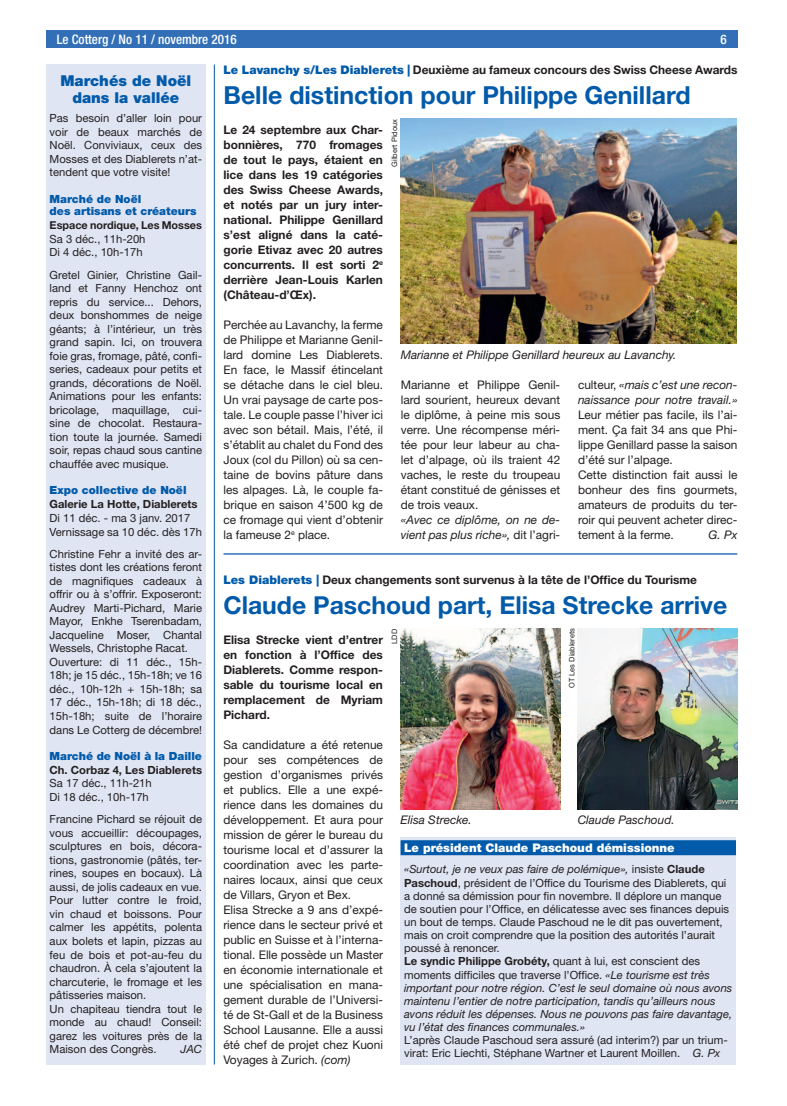
<style>
.page{position:relative;width:787px;height:1106px;background:#fff}
.page>*{position:absolute;margin:0;border:0;box-sizing:border-box;transform-origin:0 0}
.t1{font:700 24.88px "Helvetica Neue LT Std";color:#015aaa}
.t2{font:700 24.75px "Helvetica Neue LT Std";color:#015aaa}
.t3{font:900 15px/17.5px "Helvetica Neue LT Std";color:#015aaa;text-align:center}
.t4{font:500 condensed 13.12px "Helvetica Neue LT Std";color:#fff}
.t5{font:11.88px/15px "Helvetica Neue LT Std";color:#231f20;text-align:justify}
.t6{font:700 11.88px/15px "Helvetica Neue LT Std";color:#231f20;text-align:justify}
.t7{font:italic 11.88px/15px "Helvetica Neue LT Std";color:#231f20}
.t8{font:900 11.88px "Helvetica Neue LT Std";color:#fff}
.t9{font:11.25px/13.5px "Helvetica Neue LT Std";color:#231f20}
.t10{font:900 11.25px/12.5px "Helvetica Neue LT Std";color:#015aaa}
.t11{font:700 11.25px "Helvetica Neue LT Std";color:#231f20}
.t12{font:italic 11.25px "Helvetica Neue LT Std";color:#231f20}
.t13{font:700 10.88px "Helvetica Neue LT Std";color:#231f20}
.t14{font:7.5px "Helvetica Neue LT Std";color:#231f20}
.s1{font-weight:900;color:#015aaa}
.s2{font-style:normal}
.s3{font-style:italic}
.s4{font-weight:700}
</style>
<div class="page">
<div style="left:46px;top:30px;width:691px;height:18px;background:#326fb7"></div>
<div style="left:400px;top:837px;width:336px;height:227px;background:#e0e5f3"></div>
<div style="left:400px;top:840px;width:336px;height:15px;background:#015aaa"></div>
<hr style="left:223px;top:553px;width:514px;height:1px;background:#015aaa">
<img style="left:401px;top:119px;width:335px;height:225px">
<img style="left:400px;top:629px;width:160px;height:180px">
<img style="left:577px;top:629px;width:160px;height:180px">
<div style="left:46px;top:64px;width:160px;height:1000px;background:#e0e5f3"></div>
<hr style="left:214px;top:64px;width:1px;height:1000px;background:#015aaa">
<p class="t4" style="left:57px;top:34px;width:181px">Le Cotterg / No 11 / novembre 2016</p>
<p class="t4" style="left:720px;top:34px;width:8px">6</p>
<h3 class="t3" style="left:60px;top:73px;width:132px">Marchés de Noël dans la vallée</h3>
<p class="t9" style="left:50px;top:113px;width:154px;text-align:justify">Pas besoin d’aller loin pour voir de beaux marchés de Noël. Conviviaux, ceux des Mosses et des Diablerets n’at&shy;tendent que votre visite!</p>
<p class="t10" style="left:50px;top:194px;width:148px">Marché de Noël<br>des artisans et créateurs</p>
<p class="t13" style="left:50px;top:221px;width:154px">Espace nordique, Les Mosses</p>
<p class="t9" style="left:50px;top:233px;width:97px">Sa 3 déc., 11h-20h<br>Di 4 déc., 10h-17h</p>
<p class="t9" style="left:50px;top:269px;width:154px;text-align:justify">Gretel Ginier, Christine Gail&shy;land et Fanny Henchoz ont repris du service... Dehors, deux bonshommes de neige géants; à l’intérieur, un très grand sapin. Ici, on trouvera foie gras, fromage, pâté, confi&shy;series, cadeaux pour petits et grands, décorations de Noël.<br>Animations pour les enfants: bricolage, maquillage, cui&shy;sine de chocolat. Restaura&shy;tion toute la journée. Samedi soir, repas chaud sous cantine chauffée avec musique.</p>
<p class="t10" style="left:50px;top:485px;width:138px">Expo collective de Noël</p>
<p class="t11" style="left:50px;top:500px;width:149px">Galerie La Hotte, Diablerets</p>
<p class="t9" style="left:50px;top:512px;width:154px">Di 11 déc. - ma 3 janv. 2017<br>Vernissage sa 10 déc. dès 17h</p>
<p class="t9" style="left:50px;top:548px;width:154px">Christine Fehr a invité des ar&shy;tistes dont les créations feront de magnifiques cadeaux à offrir ou à s’offrir. Exposeront:<br>Audrey Marti-Pichard, Marie<br>Mayor, Enkhe Tserenbadam,<br>Jacqueline Moser, Chantal<br>Wessels, Christophe Racat.<br>Ouverture: di 11 déc., 15h-<br>18h; je 15 déc., 15h-18h; ve 16 déc., 10h-12h + 15h-18h; sa<br>17 déc., 15h-18h; di 18 déc.,<br>15h-18h; suite de l’horaire dans Le Cotterg de décembre!</p>
<p class="t10" style="left:50px;top:751px;width:154px">Marché de Noël à la Daille</p>
<p class="t11" style="left:50px;top:765px;width:154px">Ch. Corbaz 4, Les Diablerets</p>
<p class="t9" style="left:50px;top:778px;width:104px">Sa 17 déc., 11h-21h<br>Di 18 déc., 10h-17h</p>
<p class="t9" style="left:50px;top:814px;width:154px">Francine Pichard se réjouit de vous accueillir: découpages, sculptures en bois, décora&shy;tions, gastronomie (pâtés, ter&shy;rines, soupes en bocaux). Là aussi, de jolis cadeaux en vue.<br>Pour lutter contre le froid, vin chaud et boissons. Pour calmer les appétits, polenta aux bolets et lapin, pizzas au feu de bois et pot-au-feu du chaudron. À cela s’ajoutent la charcuterie, le fromage et les pâtisseries maison.<br>Un chapiteau tiendra tout le monde au chaud! Conseil: garez les voitures près de la<br>Maison des Congrès.</p>
<p class="t12" style="left:181px;top:1045px;width:23px">JAC</p>
<p class="t6" style="left:223px;top:63px;width:515px"><span class="s1">Le Lavanchy s/Les Diablerets |</span> Deuxième au fameux concours des Swiss Cheese Awards</p>
<h1 class="t1" style="left:223px;top:86px;width:468px">Belle distinction pour Philippe Genillard</h1>
<p class="t6" style="left:223px;top:123px;width:161px">Le 24 septembre aux Char&shy;bonnières, 770 fromages de tout le pays, étaient en lice dans les 19 catégories des Swiss Cheese Awards, et notés par un jury inter&shy;national. Philippe Genillard s’est aligné dans la caté&shy;gorie Etivaz avec 20 autres concurrents. Il est sorti 2<sup>e </sup>derrière Jean-Louis Karlen (Château-d’Œx).</p>
<p class="t5" style="left:223px;top:318px;width:161px">Perchée au Lavanchy, la ferme de Philippe et Marianne Genil&shy;lard domine Les Diablerets.<br>En face, le Massif étincelant se détache dans le ciel bleu.<br>Un vrai paysage de carte pos&shy;tale. Le couple passe l’hiver ici avec son bétail. Mais, l’été, il s’établit au chalet du Fond des Joux (col du Pillon) où sa cen&shy;taine de bovins pâture dans les alpages. Là, le couple fa&shy;brique en saison 4’500 kg de ce fromage qui vient d’obtenir la fameuse 2<sup>e</sup> place.</p>
<p class="t14" style="left:392px;top:166px;width:49px;rotate:-90deg">Gilbert Pidoux</p>
<p class="t7" style="left:401px;top:348px;width:277px">Marianne et Philippe Genillard heureux au Lavanchy.</p>
<p class="t5" style="left:401px;top:378px;width:161px">Marianne et Philippe Genil&shy;lard sourient, heureux devant le diplôme, à peine mis sous verre. Une récompense méri&shy;tée pour leur labeur au cha&shy;let d’alpage, où ils traient 42 vaches, le reste du troupeau étant constitué de génisses et de trois veaux.</p>
<p class="t7" style="left:401px;top:513px;width:161px">«Avec ce diplôme, on ne de&shy;vient pas plus riche», <span class="s2">dit l’agri-</span></p>
<p class="t7" style="left:578px;top:378px;width:161px"><span class="s2">culteur,</span> «mais c’est une recon&shy;naissance pour notre travail.»</p>
<p class="t5" style="left:578px;top:408px;width:161px;text-align:left">Leur métier pas facile, ils l’ai&shy;ment. Ça fait 34 ans que Phi&shy;lippe Genillard passe la saison d’été sur l’alpage.<br>Cette distinction fait aussi le bonheur des fins gourmets, amateurs de produits du ter&shy;roir qui peuvent acheter direc&shy;tement à la ferme.</p>
<p class="t7" style="left:708px;top:528px;width:31px">G. Px</p>
<p class="t6" style="left:223px;top:573px;width:475px"><span class="s1">Les Diablerets |</span> Deux changements sont survenus à la tête de l’Office du Tourisme</p>
<h2 class="t2" style="left:223px;top:596px;width:505px">Claude Paschoud part, Elisa Strecke arrive</h2>
<p class="t6" style="left:223px;top:633px;width:161px">Elisa Strecke vient d’entrer en fonction à l’Office des Diablerets. Comme respon&shy;sable du tourisme local en remplacement de Myriam Pichard.</p>
<p class="t5" style="left:223px;top:738px;width:161px;text-align:left">Sa candidature a été retenue pour ses compétences de gestion d’organismes privés et publics. Elle a une expé&shy;rience dans les domaines du développement. Et aura pour mission de gérer le bureau du tourisme local et d’assurer la coordination avec les parte&shy;naires locaux, ainsi que ceux de Villars, Gryon et Bex.<br>Elisa Strecke a 9 ans d’expé&shy;rience dans le secteur privé et public en Suisse et à l’interna&shy;tional. Elle possède un Master en économie internationale et une spécialisation en mana&shy;gement durable de l’Universi&shy;té de St-Gall et de la Business<br>School Lausanne. Elle a aussi été chef de projet chez Kuoni<br>Voyages à Zurich. <span class="s3">(com)</span></p>
<p class="t14" style="left:392px;top:643px;width:16px;rotate:-90deg">LDD</p>
<p class="t14" style="left:569px;top:688px;width:61px;rotate:-90deg">OT Les Diablerets</p>
<p class="t7" style="left:400px;top:813px;width:73px">Elisa Strecke.</p>
<p class="t7" style="left:577px;top:813px;width:99px">Claude Paschoud.</p>
<p class="t8" style="left:404px;top:844px;width:272px">Le président Claude Paschoud démissionne</p>
<p class="t9" style="left:404px;top:864px;width:330px;line-height:13.1px"><span class="s3">«Surtout, je ne veux pas faire de polémique»,</span> insiste <span class="s4">Claude Paschoud</span>, président de l’Office du Tourisme des Diablerets, qui a donné sa démission pour fin novembre. Il déplore un manque de soutien pour l’Office, en délicatesse avec ses finances depuis un bout de temps. Claude Paschoud ne le dit pas ouvertement, mais on croit comprendre que la position des autorités l’aurait poussé à renoncer.<br><span class="s4">Le syndic Philippe Grobéty,</span> quant à lui, est conscient des moments difficiles que traverse l’Office. <span class="s3">«Le tourisme est très important pour notre région. C’est le seul domaine où nous avons maintenu l’entier de notre participation, tandis qu’ailleurs nous avons réduit les dépenses. Nous ne pouvons pas faire davantage, vu l’état des finances communales.»</span></p>
<p class="t9" style="left:404px;top:1035px;width:325px;line-height:13.1px">L’après Claude Paschoud sera assuré (ad interim?) par un trium&shy;virat: Eric Liechti, Stéphane Wartner et Laurent Moillen. <span class="s3">G. Px</span></p>
</div>
